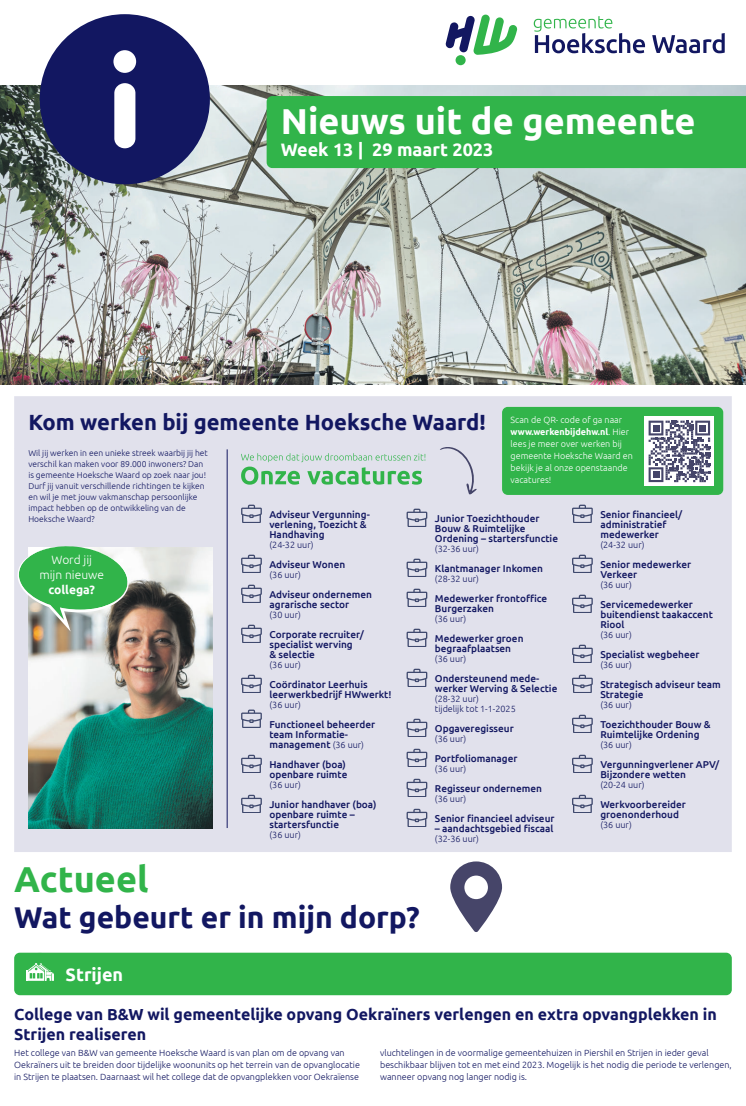
<style>
.page{position:relative;width:746px;height:1106px;background:#fff}
.page>*{position:absolute;margin:0;border:0;box-sizing:border-box;transform-origin:0 0}
.t1{font:700 36px "Ubuntu";color:#fff}
.t2{font:700 36px "Ubuntu";color:#31b44a}
.t3{font:700 30px "Ubuntu";color:#121761}
.t4{font:700 22px "Ubuntu";color:#121761}
.t5{font:700 18px "Ubuntu";color:#fff}
.t6{font:700 16px/19.2px "Ubuntu";color:#121761}
.t7{font:300 12px/15px "Ubuntu";color:#fff;text-align:center}
.t8{font:700 12px "Ubuntu";color:#fff}
.t9{font:500 10px/10px "Ubuntu";color:#121761}
.t10{font:300 9px/12px "Ubuntu";color:#121761}
.t11{font:300 9px/12px "Ubuntu";color:#fff}
.t12{font:300 8.5px/11px "Ubuntu";color:#121761}
.s1{font-weight:700}
.s2{font-weight:300;font-size:9px}
</style>
<div class="page">
<img style="left:0;top:85px;width:746px;height:299px">
<div style="left:40px;top:14px;width:170px;height:170px;background:#121761;border-radius:50%"></div>
<div style="left:113px;top:50px;width:23px;height:23px;background:#fff;border-radius:50%"></div>
<div style="left:114px;top:83px;width:21px;height:65px;background:#fff;border-radius:10px"></div>
<svg style="left:533px;top:16px;width:112px;height:37px"></svg>
<svg style="left:652px;top:33px;width:72px;height:20px"></svg>
<div style="left:455px;top:55px;width:10px;height:10px;background:#31b44a;border-radius:50%"></div>
<svg style="left:445px;top:14px;width:72px;height:41px"></svg>
<div style="left:266px;top:96px;width:480px;height:72px;background:#31b44a"></div>
<div style="left:14px;top:396px;width:717px;height:456px;background:#e1e1ec"></div>
<img style="left:28px;top:547px;width:185px;height:281px">
<hr style="left:227px;top:449px;width:1px;height:379px;background:#121761">
<svg style="left:241px;top:504px;width:21px;height:19px"></svg>
<svg style="left:241px;top:554px;width:21px;height:19px"></svg>
<svg style="left:241px;top:584px;width:21px;height:19px"></svg>
<svg style="left:241px;top:624px;width:21px;height:19px"></svg>
<svg style="left:241px;top:674px;width:21px;height:19px"></svg>
<svg style="left:241px;top:709px;width:21px;height:18px"></svg>
<svg style="left:241px;top:754px;width:21px;height:19px"></svg>
<svg style="left:241px;top:794px;width:21px;height:19px"></svg>
<svg style="left:406px;top:508px;width:21px;height:19px"></svg>
<svg style="left:406px;top:558px;width:21px;height:19px"></svg>
<svg style="left:406px;top:588px;width:21px;height:19px"></svg>
<svg style="left:406px;top:628px;width:21px;height:19px"></svg>
<svg style="left:406px;top:668px;width:21px;height:19px"></svg>
<svg style="left:406px;top:718px;width:21px;height:19px"></svg>
<svg style="left:406px;top:748px;width:21px;height:19px"></svg>
<svg style="left:406px;top:778px;width:21px;height:19px"></svg>
<svg style="left:406px;top:808px;width:21px;height:19px"></svg>
<svg style="left:572px;top:504px;width:20px;height:19px"></svg>
<svg style="left:572px;top:554px;width:20px;height:19px"></svg>
<svg style="left:572px;top:594px;width:20px;height:19px"></svg>
<svg style="left:572px;top:644px;width:20px;height:19px"></svg>
<svg style="left:572px;top:674px;width:20px;height:19px"></svg>
<svg style="left:572px;top:714px;width:20px;height:19px"></svg>
<svg style="left:572px;top:754px;width:20px;height:19px"></svg>
<svg style="left:572px;top:794px;width:20px;height:19px"></svg>
<svg style="left:439px;top:446px;width:37px;height:49px;background:#d4d4e1"></svg>
<div style="left:502px;top:407px;width:221px;height:88px;background:#31b44a;border-radius:6px"></div>
<svg style="left:644px;top:416px;width:70px;height:70px;background:#aeaebe"></svg>
<div style="left:652px;top:471px;width:7px;height:7px;background:#454569"></div>
<svg style="left:241px;top:453px;width:184px;height:31px;background:#b0d4bf"></svg>
<svg style="left:17px;top:546px;width:112px;height:85px;background:#6fb87c"></svg>
<svg style="left:450px;top:861px;width:52px;height:71px"></svg>
<div style="left:14px;top:952px;width:717px;height:43px;background:#31b44a;border-radius:6px"></div>
<svg style="left:26px;top:963px;width:28px;height:17px"></svg>
<h1 class="t1" style="left:281px;top:106px;width:416px">Nieuws uit de gemeente</h1>
<h3 class="t5" style="left:281px;top:142px;width:214px">Week 13 | 29 maart 2023</h3>
<h3 class="t4" style="left:28px;top:412px;width:459px">Kom werken bij gemeente Hoeksche Waard!</h3>
<p class="t11" style="left:510px;top:414px;width:124px">Scan de QR- code of ga naar <span class="s1">www.werkenbijdehw.nl</span>. Hier lees je meer over werken bij gemeente Hoeksche Waard en bekijk je al onze openstaande vacatures!</p>
<p class="t12" style="left:28px;top:448px;width:181px">Wil jij werken in een unieke streek waarbij jij het verschil kan maken voor 89.000 inwoners? Dan is gemeente Hoeksche Waard op zoek naar jou!<br>Durf jij vanuit verschillende richtingen te kijken en wil je met jouw vakmanschap persoonlijke impact hebben op de ontwikkeling van de Hoeksche Waard?</p>
<p class="t9" style="left:600px;top:508px;width:83px">Senior financieel/ administratief medewerker</p>
<p class="t10" style="left:600px;top:539px;width:46px">(24-32 uur)</p>
<p class="t9" style="left:600px;top:559px;width:92px">Senior medewerker<br>Verkeer</p>
<p class="t10" style="left:600px;top:579px;width:33px">(36 uur)</p>
<p class="t9" style="left:600px;top:599px;width:114px">Servicemedewerker buitendienst taakaccent<br>Riool</p>
<p class="t10" style="left:600px;top:629px;width:33px">(36 uur)</p>
<p class="t9" style="left:600px;top:649px;width:101px">Specialist wegbeheer</p>
<p class="t10" style="left:600px;top:659px;width:33px">(36 uur)</p>
<p class="t9" style="left:600px;top:679px;width:122px">Strategisch adviseur team<br>Strategie</p>
<p class="t10" style="left:600px;top:699px;width:33px">(36 uur)</p>
<p class="t9" style="left:600px;top:719px;width:112px">Toezichthouder Bouw &amp;<br>Ruimtelijke Ordening</p>
<p class="t10" style="left:600px;top:739px;width:33px">(36 uur)</p>
<p class="t9" style="left:600px;top:759px;width:120px">Vergunningverlener APV/<br>Bijzondere wetten</p>
<p class="t10" style="left:600px;top:779px;width:46px">(20-24 uur)</p>
<p class="t9" style="left:600px;top:799px;width:87px">Werkvoorbereider groenonderhoud</p>
<p class="t10" style="left:600px;top:819px;width:33px">(36 uur)</p>
<p class="t9" style="left:269px;top:509px;width:102px">Adviseur Vergunning&shy;verlening, Toezicht &amp;<br>Handhaving</p>
<p class="t10" style="left:269px;top:539px;width:46px">(24-32 uur)</p>
<p class="t9" style="left:269px;top:559px;width:77px">Adviseur Wonen</p>
<p class="t10" style="left:269px;top:569px;width:33px">(36 uur)</p>
<p class="t9" style="left:269px;top:589px;width:104px">Adviseur ondernemen agrarische sector</p>
<p class="t10" style="left:269px;top:609px;width:33px">(30 uur)</p>
<p class="t9" style="left:269px;top:629px;width:96px">Corporate recruiter/ specialist werving<br>&amp; selectie</p>
<p class="t10" style="left:269px;top:659px;width:33px">(36 uur)</p>
<p class="t9" style="left:269px;top:679px;width:123px">Coördinator Leerhuis leerwerkbedrijf HWwerkt!</p>
<p class="t10" style="left:269px;top:699px;width:33px">(36 uur)</p>
<p class="t9" style="left:269px;top:719px;width:107px">Functioneel beheerder team Informatie&shy;management <span class="s2">(36 uur)</span></p>
<p class="t9" style="left:269px;top:759px;width:79px">Handhaver (boa) openbare ruimte</p>
<p class="t10" style="left:269px;top:779px;width:33px">(36 uur)</p>
<p class="t9" style="left:269px;top:799px;width:108px">Junior handhaver (boa) openbare ruimte – startersfunctie</p>
<p class="t10" style="left:269px;top:829px;width:33px">(36 uur)</p>
<p class="t9" style="left:435px;top:513px;width:125px">Junior Toezichthouder<br>Bouw &amp; Ruimtelijke<br>Ordening – startersfunctie</p>
<p class="t10" style="left:435px;top:543px;width:46px">(32-36 uur)</p>
<p class="t9" style="left:435px;top:563px;width:110px">Klantmanager Inkomen</p>
<p class="t10" style="left:435px;top:573px;width:46px">(28-32 uur)</p>
<p class="t9" style="left:435px;top:592px;width:114px">Medewerker frontoffice<br>Burgerzaken</p>
<p class="t10" style="left:435px;top:613px;width:33px">(36 uur)</p>
<p class="t9" style="left:435px;top:633px;width:90px">Medewerker groen begraafplaatsen</p>
<p class="t10" style="left:435px;top:653px;width:33px">(36 uur)</p>
<p class="t9" style="left:435px;top:673px;width:124px">Ondersteunend mede&shy;werker Werving &amp; Selectie</p>
<p class="t10" style="left:435px;top:694px;width:82px;line-height:10px">(28-32 uur)<br>tijdelijk tot 1-1-2025</p>
<p class="t9" style="left:435px;top:723px;width:80px">Opgaveregisseur</p>
<p class="t10" style="left:435px;top:733px;width:33px">(36 uur)</p>
<p class="t9" style="left:435px;top:753px;width:84px">Portfoliomanager</p>
<p class="t10" style="left:435px;top:763px;width:33px">(36 uur)</p>
<p class="t9" style="left:435px;top:783px;width:109px">Regisseur ondernemen</p>
<p class="t10" style="left:435px;top:793px;width:33px">(36 uur)</p>
<p class="t9" style="left:435px;top:812px;width:121px">Senior financieel adviseur</p>
<p class="t9" style="left:435px;top:822px;width:120px">– aandachtsgebied fiscaal</p>
<p class="t10" style="left:435px;top:833px;width:46px">(32-36 uur)</p>
<p class="t7" style="left:39px;top:552px;width:66px">Word jij mijn nieuwe</p>
<p class="t8" style="left:49px;top:584px;width:48px">collega?</p>
<h1 class="t2" style="left:14px;top:864px;width:136px">Actueel</h1>
<h2 class="t3" style="left:14px;top:904px;width:407px">Wat gebeurt er in mijn dorp?</h2>
<h3 class="t5" style="left:66px;top:966px;width:59px">Strijen</h3>
<h3 class="t6" style="left:14px;top:1006px;width:704px">College van B&amp;W wil gemeentelijke opvang Oekraïners verlengen en extra opvangplekken in<br>Strijen realiseren</h3>
<p class="t10" style="left:14px;top:1047px;width:347px">Het college van B&amp;W van gemeente Hoeksche Waard is van plan om de opvang van<br>Oekraïners uit te breiden door tijdelijke woonunits op het terrein van de opvanglocatie in Strijen te plaatsen. Daarnaast wil het college dat de opvangplekken voor Oekraïense</p>
<p class="t10" style="left:380px;top:1047px;width:353px">vluchtelingen in de voormalige gemeentehuizen in Piershil en Strijen in ieder geval beschikbaar blijven tot en met eind 2023. Mogelijk is het nodig die periode te verlengen, wanneer opvang nog langer nodig is.</p>
</div>
